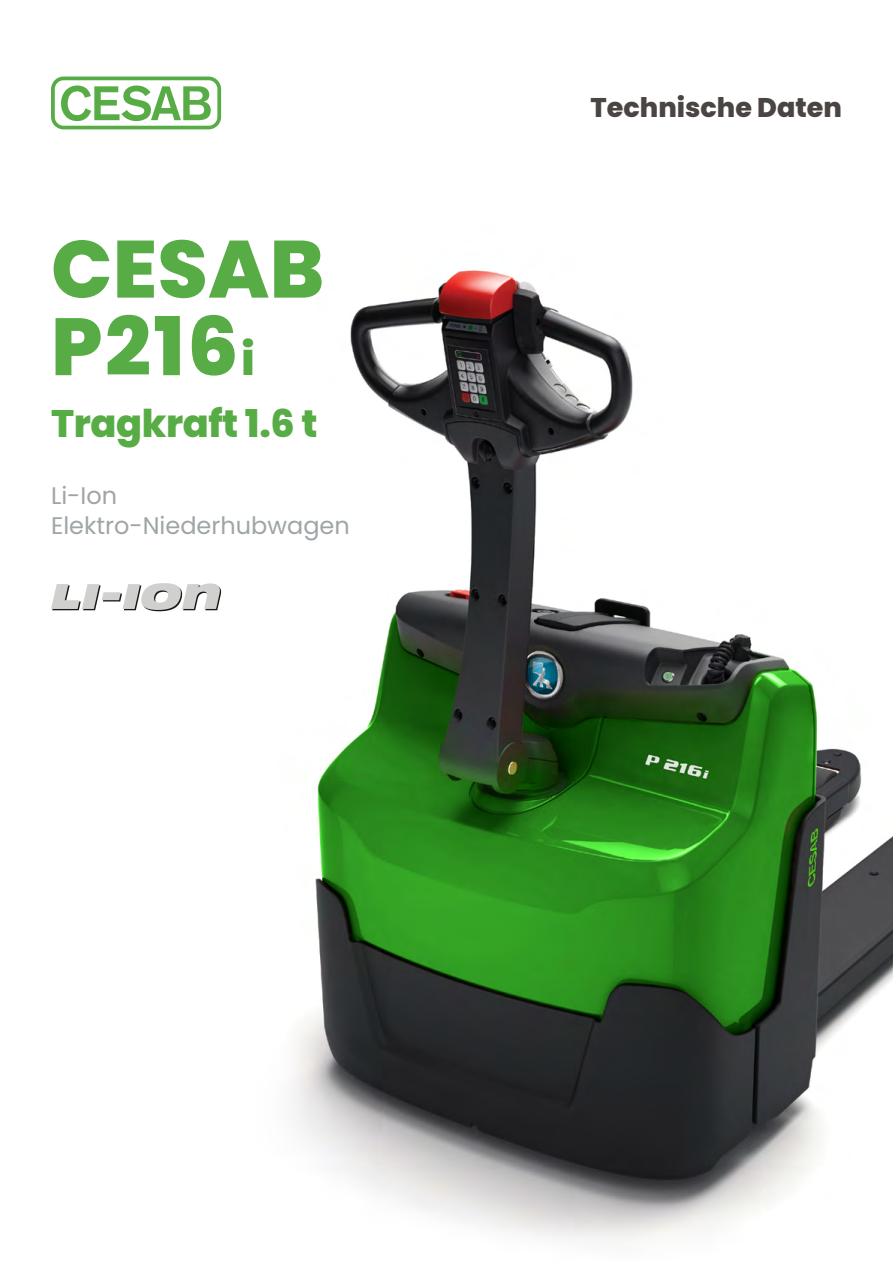
<style>
.page{position:relative;width:893px;height:1263px;background:#fff}
.page>*{position:absolute;margin:0;border:0;box-sizing:border-box;transform-origin:0 0}
.t1{font:800 81px/77.6px "Poppins";letter-spacing:.005em;color:#57ac45}
.t2{font:800 38.25px "Poppins";letter-spacing:-.01em;color:#57ac45}
.t3{font:800 27px "Poppins";color:#4a4443}
.t4{font:24px/30px "Poppins";color:#9fa5a7}
.s1{font-size:45px}
</style>
<div class="page">
<img style="left:155px;top:270px;width:738px;height:972px">
<svg style="left:51px;top:77px;width:170px;height:52px"></svg>
<svg style="left:51px;top:583px;width:170px;height:28px"></svg>
<h1 class="t1" style="left:51px;top:231px;width:274px">CESAB<br>P216<span class="s1">i</span></h1>
<h2 class="t2" style="left:51px;top:401px;width:268px">Tragkraft 1.6 t</h2>
<p class="t4" style="left:51px;top:481px;width:300px">Li-Ion<br>Elektro-Niederhubwagen</p>
<p class="t3" style="left:590px;top:92px;width:253px">Technische Daten</p>
</div>
